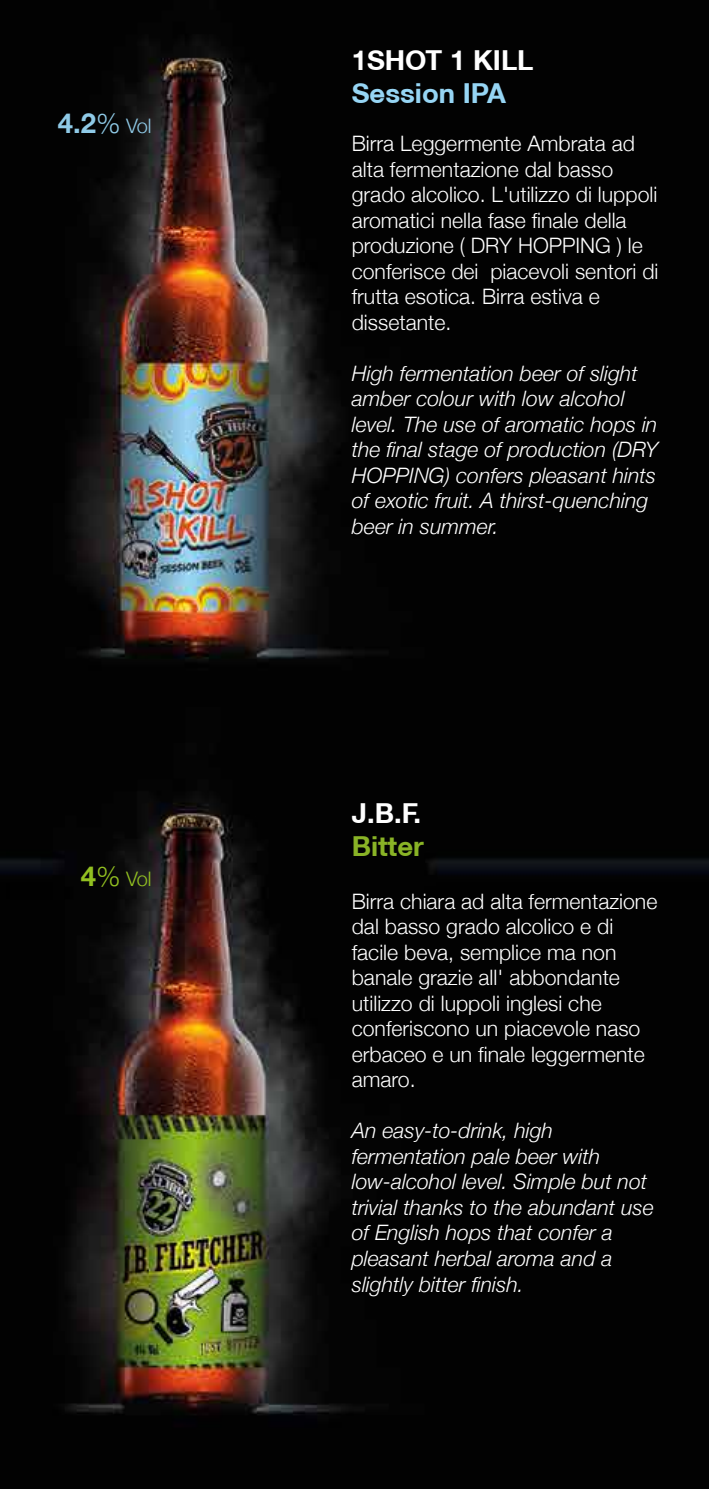
<style>
.page{position:relative;width:709px;height:1489px;background:#fff}
.page>*{position:absolute;margin:0;border:0;box-sizing:border-box;transform-origin:0 0}
.t1{font:700 27.5px "Helvetica Neue CE";color:#fff}
.t2{font:700 27.5px "Helvetica Neue CE";color:#96d5f4}
.t3{font:700 27.5px "Helvetica Neue";color:#8fcae7}
.t4{font:700 27.5px "Helvetica Neue CE";color:#89b326}
.t5{font:300 21.25px/25.5px "Helvetica Neue";color:#fff}
.t6{font:italic 300 21.25px/25.5px "Helvetica Neue";color:#fff}
.t7{font:300 20px "Helvetica Neue";color:#92c021}
.s1{font-weight:300}
.s2{font-weight:300;font-size:20px}
.s3{font-weight:700;font-size:27.5px}
.s4{font-size:27.5px}
</style>
<div class="page">
<img style="left:0;top:0;width:709px;height:1488px">
<p class="t3" style="left:58px;top:102px;width:95px">4.2<span class="s1">%</span> <span class="s2">Vol</span></p>
<p class="t7" style="left:81px;top:862px;width:72px"><span class="s3">4</span><span class="s4">%</span> Vol</p>
<p class="t1" style="left:352px;top:43px;width:183px">1SHOT 1 KILL</p>
<p class="t2" style="left:352px;top:76px;width:156px">Session IPA</p>
<p class="t5" style="left:352px;top:129px;width:308px">Birra Leggermente Ambrata ad alta fermentazione dal basso grado alcolico. L'utilizzo di luppoli aromatici nella fase finale della produzione ( DRY HOPPING ) le conferisce dei piacevoli sentori di frutta esotica. Birra estiva e dissetante.</p>
<p class="t6" style="left:352px;top:359px;width:307px">High fermentation beer of slight amber colour with low alcohol level. The use of aromatic hops in the final stage of production (DRY<br>HOPPING) confers pleasant hints of exotic fruit. A thirst-quenching beer in summer.</p>
<p class="t1" style="left:352px;top:796px;width:71px">J.B.F.</p>
<p class="t4" style="left:352px;top:829px;width:74px">Bitter</p>
<p class="t5" style="left:352px;top:886px;width:307px">Birra chiara ad alta fermentazione dal basso grado alcolico e di facile beva, semplice ma non banale grazie all' abbondante utilizzo di luppoli inglesi che conferiscono un piacevole naso erbaceo e un finale leggermente amaro.</p>
<p class="t6" style="left:352px;top:1116px;width:303px">An easy-to-drink, high fermentation pale beer with low-alcohol level. Simple but not trivial thanks to the abundant use of English hops that confer a pleasant herbal aroma and a slightly bitter finish.</p>
</div>
